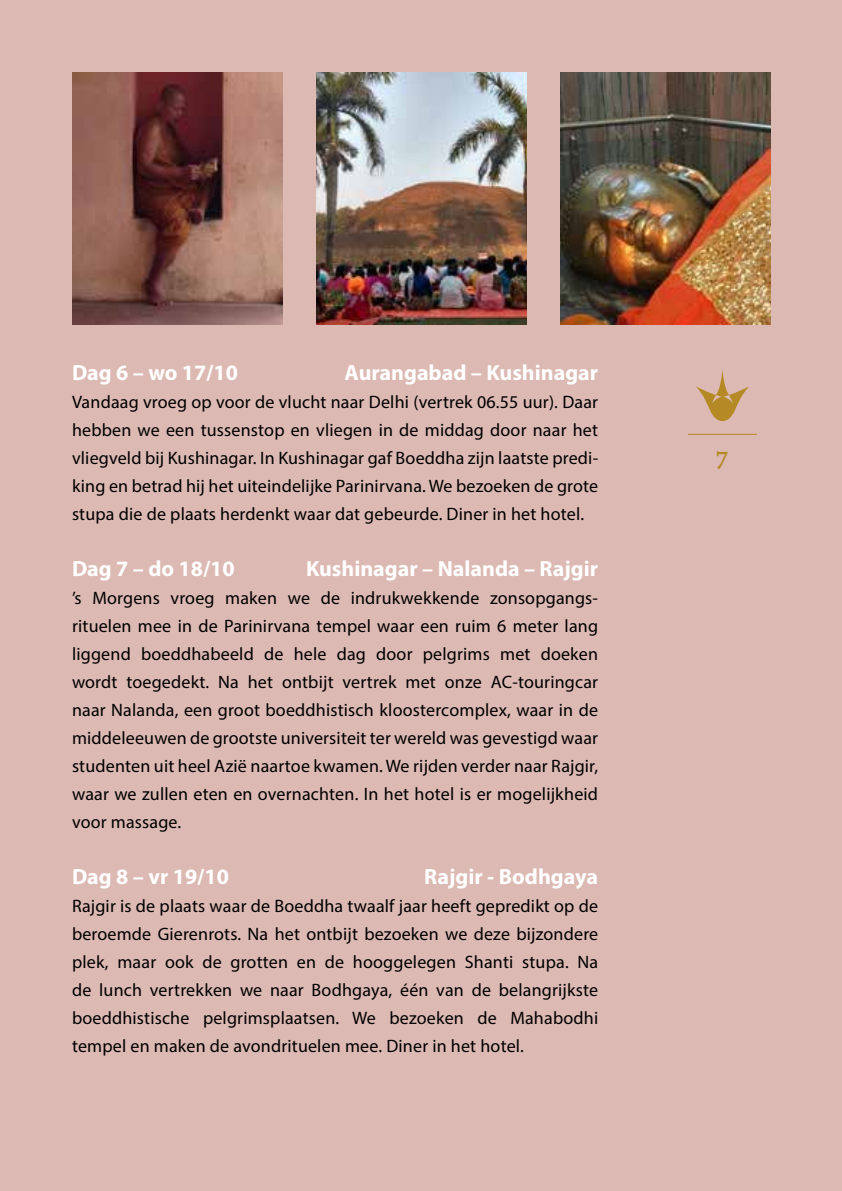
<style>
.page{position:relative;width:842px;height:1191px;background:#dcb9b3}
.page>*{position:absolute;margin:0;border:0;box-sizing:border-box;transform-origin:0 0}
.t1{font:700 24px "AD Scala";color:#b58a25}
.t2{font:700 22px "Myriad Pro";color:#fff}
.t3{font:18px/28px "Myriad Pro";letter-spacing:.01em;color:#000;text-align:justify}
</style>
<div class="page">
<svg style="left:696px;top:369px;width:53px;height:52px"></svg>
<hr style="left:688px;top:434px;width:69px;height:1px;background:#b58a25">
<img style="left:72px;top:73px;width:210px;height:251px">
<img style="left:316px;top:73px;width:210px;height:251px">
<img style="left:561px;top:73px;width:210px;height:251px">
<p class="t2" style="left:72px;top:358px;width:167px">Dag 6 – wo 17/10</p>
<p class="t2" style="left:345px;top:358px;width:255px">Aurangabad – Kushinagar</p>
<p class="t3" style="left:72px;top:388px;width:528px">Vandaag vroeg op voor de vlucht naar Delhi (vertrek 06.55 uur). Daar hebben we een tussenstop en vliegen in de middag door naar het vliegveld bij Kushinagar. In Kushinagar gaf Boeddha zijn laatste predi&shy;king en betrad hij het uiteindelijke Parinirvana. We bezoeken de grote stupa die de plaats herdenkt waar dat gebeurde. Diner in het hotel.</p>
<p class="t2" style="left:72px;top:554px;width:164px">Dag 7 – do 18/10</p>
<p class="t2" style="left:306px;top:554px;width:294px">Kushinagar – Nalanda – Rajgir</p>
<p class="t3" style="left:72px;top:584px;width:528px">’s Morgens vroeg maken we de indrukwekkende zonsopgangs&shy;rituelen mee in de Parinirvana tempel waar een ruim 6 meter lang liggend boeddhabeeld de hele dag door pelgrims met doeken wordt toegedekt. Na het ontbijt vertrek met onze AC-touringcar naar Nalanda, een groot boeddhistisch kloostercomplex, waar in de middeleeuwen de grootste universiteit ter wereld was gevestigd waar studenten uit heel Azië naartoe kwamen. We rijden verder naar Rajgir, waar we zullen eten en overnachten. In het hotel is er mogelijkheid voor massage.</p>
<p class="t2" style="left:72px;top:862px;width:158px">Dag 8 – vr 19/10</p>
<p class="t2" style="left:424px;top:862px;width:175px">Rajgir - Bodhgaya</p>
<p class="t3" style="left:72px;top:892px;width:528px">Rajgir is de plaats waar de Boeddha twaalf jaar heeft gepredikt op de beroemde Gierenrots. Na het ontbijt bezoeken we deze bijzondere plek, maar ook de grotten en de hooggelegen Shanti stupa. Na de lunch vertrekken we naar Bodhgaya, één van de belangrijkste boeddhistische pelgrimsplaatsen. We bezoeken de Mahabodhi tempel en maken de avondrituelen mee. Diner in het hotel.</p>
<h1 class="t1" style="left:717px;top:441px;width:13px">7</h1>
</div>
